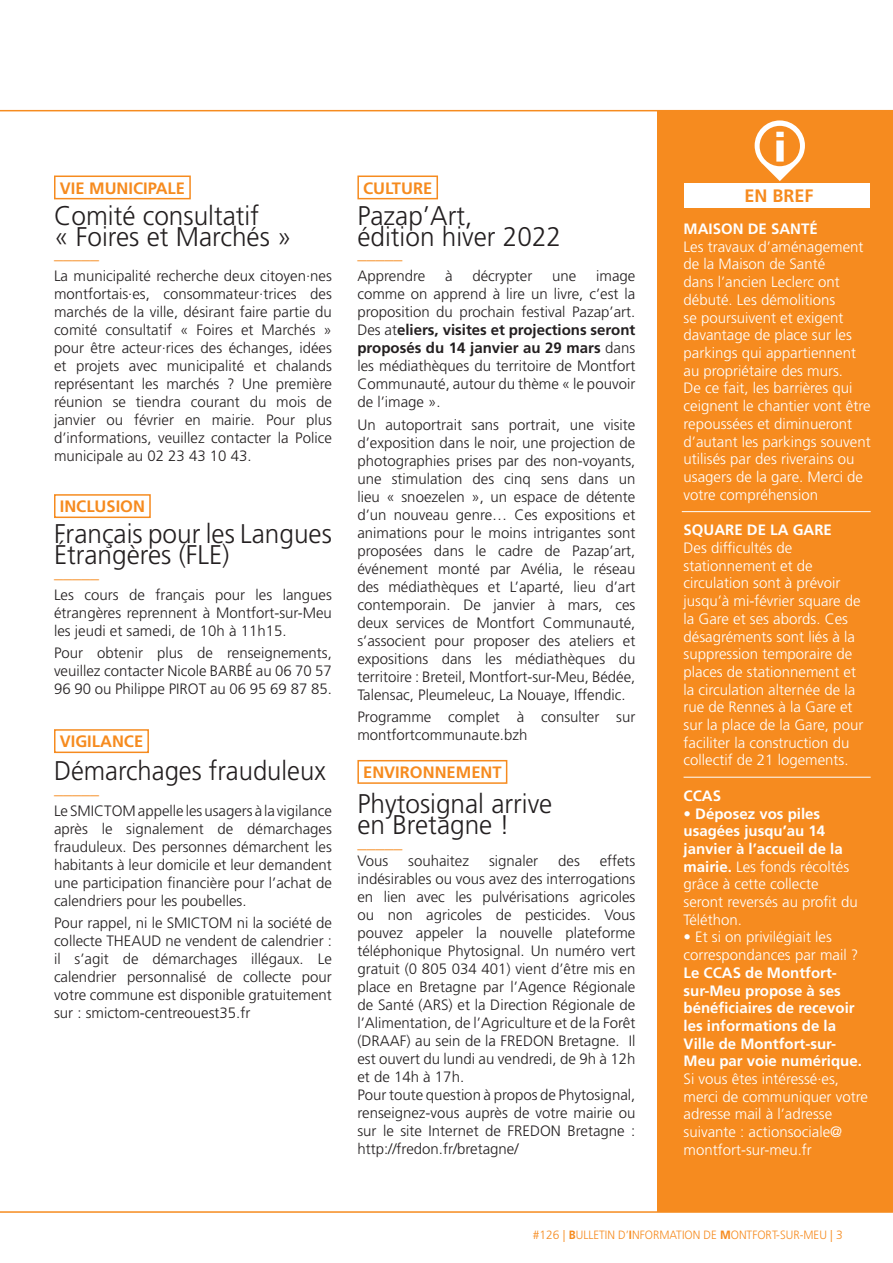
<style>
.page{position:relative;width:893px;height:1263px;background:#fff}
.page>*{position:absolute;margin:0;border:0;box-sizing:border-box;transform-origin:0 0}
.t1{font:300 27px/21px "Frutiger LT Std";color:#231f20}
.t2{font:300 27px "Frutiger LT Std";color:#231f20;scale:.95 1}
.t3{font:300 18px "Frutiger LT Std";color:#f68b1f}
.t4{font:700 18px "Frutiger LT Std";color:#f68b1f}
.t5{font:700 16.5px "Frutiger LT Std";color:#f68b1f}
.t6{font:300 15px/18px "Frutiger LT Std";color:#231f20;text-align:justify}
.t7{font:300 15px/17.7px "Frutiger LT Std";color:#fff}
.t8{font:700 15px/17.7px "Frutiger LT Std";color:#fff}
.t9{font:300 12px "Frutiger LT Std";color:#f68b1f}
.s1{font-weight:700}
</style>
<div class="page">
<div style="left:54px;top:176px;width:137px;height:23px;border:2px solid #f68b1f"></div>
<div style="left:54px;top:494px;width:97px;height:24px;border:2px solid #f68b1f"></div>
<div style="left:54px;top:729px;width:95px;height:24px;border:2px solid #f68b1f"></div>
<div style="left:357px;top:176px;width:81px;height:23px;border:2px solid #f68b1f"></div>
<div style="left:357px;top:760px;width:150px;height:24px;border:2px solid #f68b1f"></div>
<hr style="left:0;top:110px;width:893px;height:1px;background:#f68b1f">
<div style="left:658px;top:111px;width:235px;height:1101px;background:#f68b1f"></div>
<hr style="left:0;top:1211px;width:893px;height:2px;background:#f68b1f">
<div style="left:685px;top:184px;width:185px;height:24px;background:#fff"></div>
<svg style="left:755px;top:120px;width:50px;height:61px"></svg>
<hr style="left:682px;top:511px;width:189px;height:1px;background:#fff">
<hr style="left:684px;top:777px;width:187px;height:1px;background:#fff">
<p class="t5" style="left:60px;top:178px;width:127px">VIE MUNICIPALE</p>
<h1 class="t1" style="left:54px;top:205px;width:239px">Comité consultatif<br>« Foires et Marchés »</h1>
<p class="t3" style="left:54px;top:243px;width:46px">_____</p>
<p class="t6" style="left:54px;top:267px;width:279px">La municipalité recherche deux citoyen·nes montfortais·es, consommateur·trices des marchés de la ville, désirant faire partie du comité consultatif « Foires et Marchés » pour être acteur·rices des échanges, idées et projets avec municipalité et chalands représentant les marchés ? Une première réunion se tiendra courant du mois de janvier ou février en mairie. Pour plus d’informations, veuillez contacter la Police municipale au 02 23 43 10 43.</p>
<p class="t5" style="left:60px;top:497px;width:87px">INCLUSION</p>
<h1 class="t1" style="left:54px;top:524px;width:279px">Français pour les Langues<br>Étrangères (FLE)</h1>
<p class="t3" style="left:54px;top:561px;width:46px">_____</p>
<p class="t6" style="left:54px;top:586px;width:279px">Les cours de français pour les langues étrangères reprennent à Montfort-sur-Meu les jeudi et samedi, de 10h à 11h15.</p>
<p class="t6" style="left:54px;top:644px;width:279px">Pour obtenir plus de renseignements, veuillez contacter Nicole BARBÉ au 06 70 57<br>96 90 ou Philippe PIROT au 06 95 69 87 85.</p>
<p class="t5" style="left:60px;top:732px;width:85px">VIGILANCE</p>
<h1 class="t2" style="left:54px;top:756px;width:288px">Démarchages frauduleux</h1>
<p class="t3" style="left:54px;top:777px;width:46px">_____</p>
<p class="t6" style="left:54px;top:802px;width:279px">Le SMICTOM appelle les usagers à la vigilance après le signalement de démarchages frauduleux. Des personnes démarchent les habitants à leur domicile et leur demandent une participation financière pour l’achat de calendriers pour les poubelles.</p>
<p class="t6" style="left:54px;top:914px;width:279px">Pour rappel, ni le SMICTOM ni la société de collecte THEAUD ne vendent de calendrier : il s’agit de démarchages illégaux. Le calendrier personnalisé de collecte pour votre commune est disponible gratuitement sur : smictom-centreouest35.fr</p>
<p class="t5" style="left:363px;top:178px;width:71px">CULTURE</p>
<h1 class="t1" style="left:357px;top:205px;width:205px">Pazap’Art,<br>édition hiver 2022</h1>
<p class="t3" style="left:357px;top:243px;width:47px">_____</p>
<p class="t6" style="left:357px;top:267px;width:69px">Apprendre</p>
<p class="t6" style="left:445px;top:267px;width:9px">à</p>
<p class="t6" style="left:472px;top:267px;width:61px">décrypter</p>
<p class="t6" style="left:552px;top:267px;width:26px">une</p>
<p class="t6" style="left:357px;top:267px;width:279px;text-indent:239px">image comme on apprend à lire un livre, c’est la proposition du prochain festival Pazap’art.<br>Des at<span class="s1">eliers, visites et projections seront proposés du 14 janvier au 29 mars</span> dans les médiathèques du territoire de Montfort Communauté, autour du thème « le pouvoir de l’image ».</p>
<p class="t6" style="left:357px;top:416px;width:279px">Un autoportrait sans portrait, une visite d’exposition dans le noir, une projection de photographies prises par des non-voyants, une stimulation des cinq sens dans un lieu « snoezelen », un espace de détente d’un nouveau genre… Ces expositions et animations pour le moins intrigantes sont proposées dans le cadre de Pazap’art, événement monté par Avélia, le réseau des médiathèques et L’aparté, lieu d’art contemporain. De janvier à mars, ces deux services de Montfort Communauté, s’associent pour proposer des ateliers et expositions dans les médiathèques du territoire : Breteil, Montfort-sur-Meu, Bédée, Talensac, Pleumeleuc, La Nouaye, Iffendic.</p>
<p class="t6" style="left:357px;top:708px;width:279px">Programme complet à consulter sur montfortcommunaute.bzh</p>
<p class="t5" style="left:363px;top:763px;width:140px">ENVIRONNEMENT</p>
<h1 class="t1" style="left:357px;top:794px;width:196px">Phytosignal arrive en Bretagne !</h1>
<p class="t3" style="left:357px;top:831px;width:47px">_____</p>
<p class="t6" style="left:357px;top:852px;width:32px">Vous</p>
<p class="t6" style="left:408px;top:852px;width:62px">souhaitez</p>
<p class="t6" style="left:489px;top:852px;width:51px">signaler</p>
<p class="t6" style="left:558px;top:852px;width:23px">des</p>
<p class="t6" style="left:357px;top:852px;width:279px;text-align:left;text-indent:242px">effets indésirables ou vous avez des interrogations en lien avec les pulvérisations agricoles ou non agricoles de pesticides. Vous pouvez appeler la nouvelle plateforme téléphonique Phytosignal. Un numéro vert gratuit (0 805 034 401) vient d’être mis en place en Bretagne par l’Agence Régionale de Santé (ARS) et la Direction Régionale de l’Alimentation, de l’Agriculture et de la Forêt (DRAAF) au sein de la FREDON Bretagne. Il est ouvert du lundi au vendredi, de 9h à 12h et de 14h à 17h.<br>Pour toute question à propos de Phytosignal, renseignez-vous auprès de votre mairie ou sur le site Internet de FREDON Bretagne : http://fredon.fr/bretagne/</p>
<p class="t4" style="left:744px;top:186px;width:71px">EN BREF</p>
<p class="t8" style="left:684px;top:220px;width:136px">MAISON DE SANTÉ</p>
<p class="t7" style="left:684px;top:238px;width:189px">Les travaux d’aménagement de la Maison de Santé<br>dans l’ancien Leclerc ont débuté. Les démolitions<br>se poursuivent et exigent davantage de place sur les parkings qui appartiennent au propriétaire des murs.<br>De ce fait, les barrières qui ceignent le chantier vont être repoussées et diminueront d’autant les parkings souvent utilisés par des riverains ou usagers de la gare. Merci de votre compréhension</p>
<p class="t8" style="left:684px;top:521px;width:150px">SQUARE DE LA GARE</p>
<p class="t7" style="left:684px;top:539px;width:181px">Des difficultés de stationnement et de circulation sont à prévoir jusqu’à mi-février square de la Gare et ses abords. Ces désagréments sont liés à la suppression temporaire de places de stationnement et la circulation alternée de la rue de Rennes à la Gare et sur la place de la Gare, pour faciliter la construction du collectif de 21 logements.</p>
<p class="t8" style="left:684px;top:787px;width:39px">CCAS</p>
<p class="t7" style="left:684px;top:805px;width:176px">• <span class="s1">Déposez vos piles usagées jusqu’au 14 janvier à l’accueil de la mairie.</span> Les fonds récoltés grâce à cette collecte seront reversés au profit du<br>Téléthon.</p>
<p class="t7" style="left:684px;top:929px;width:176px">• Et si on privilégiait les correspondances par mail ?</p>
<p class="t8" style="left:684px;top:964px;width:180px">Le CCAS de Montfort&shy;sur-Meu propose à ses bénéficiaires de recevoir les informations de la<br>Ville de Montfort-sur-<br>Meu par voie numérique.</p>
<p class="t7" style="left:684px;top:1070px;width:186px">Si vous êtes intéressé·es, merci de communiquer votre adresse mail à l’adresse suivante : actionsociale@ montfort-sur-meu.fr</p>
<p class="t9" style="left:533px;top:1228px;width:312px">#126 | <span class="s1">B</span>ULLETIN D’<span class="s1">I</span>NFORMATION DE <span class="s1">M</span>ONTFORT-SUR-MEU | 3</p>
</div>
